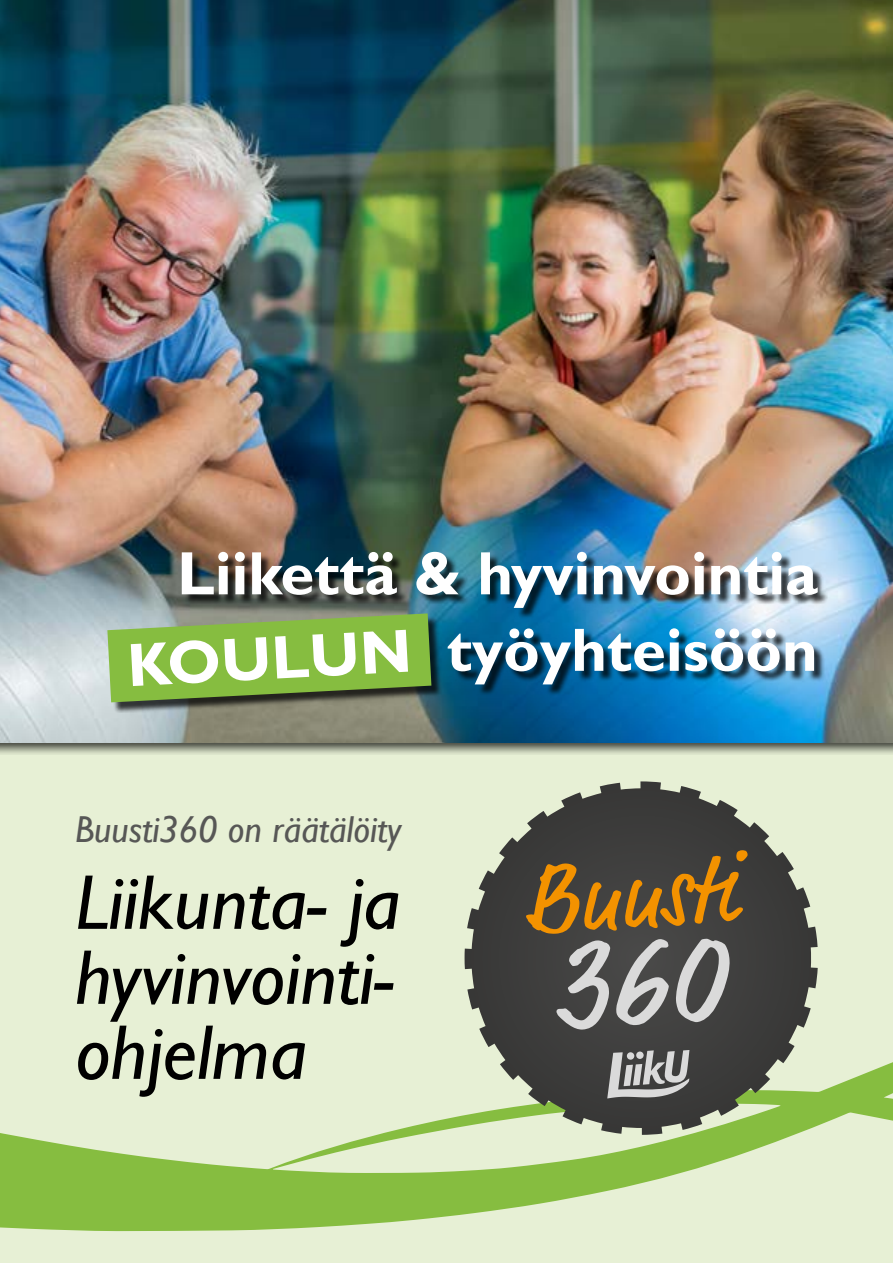
<style>
.page{position:relative;width:893px;height:1263px;background:#fff}
.page>*{position:absolute;margin:0;border:0;box-sizing:border-box;transform-origin:0 0}
.t1{font:italic 78px/75px "Gill Sans";color:#000;text-align:justify}
.t2{font:700 61.5px/76.5px "Gill Sans";color:#fff;text-align:right}
.t3{font:italic 37.5px "Gill Sans";color:#575756}
</style>
<div class="page">
<div style="left:0;top:584px;width:893px;height:679px;background:#e7f0d5"></div>
<img style="left:0;top:0;width:893px;height:742px">
<svg style="left:0;top:1062px;width:893px;height:169px"></svg>
<svg style="left:465px;top:781px;width:353px;height:354px"></svg>
<svg style="left:526px;top:850px;width:222px;height:180px;background:#6e614e"></svg>
<svg style="left:607px;top:1050px;width:82px;height:48px;background:#8f8f8f"></svg>
<div style="left:636px;top:1051px;width:8px;height:8px;background:#dadada;border-radius:50%"></div>
<div style="left:627px;top:1052px;width:7px;height:8px;background:#dadada;border-radius:50%"></div>
<div style="left:183px;top:553px;width:645px;height:142px;background:#000;opacity:.75"></div>
<div style="left:109px;top:615px;width:333px;height:98px;background:#000;opacity:.75"></div>
<svg style="left:107px;top:613px;width:324px;height:89px;background:#9abc6f"></svg>
<p class="t2" style="left:177px;top:537px;width:642px">Liikettä &amp; hyvinvointia työyhteisöön</p>
<p class="t3" style="left:75px;top:807px;width:328px">Buusti360 on räätälöity</p>
<p class="t1" style="left:75px;top:866px;width:326px">Liikunta- ja hyvinvointi&shy;ohjelma</p>
</div>
